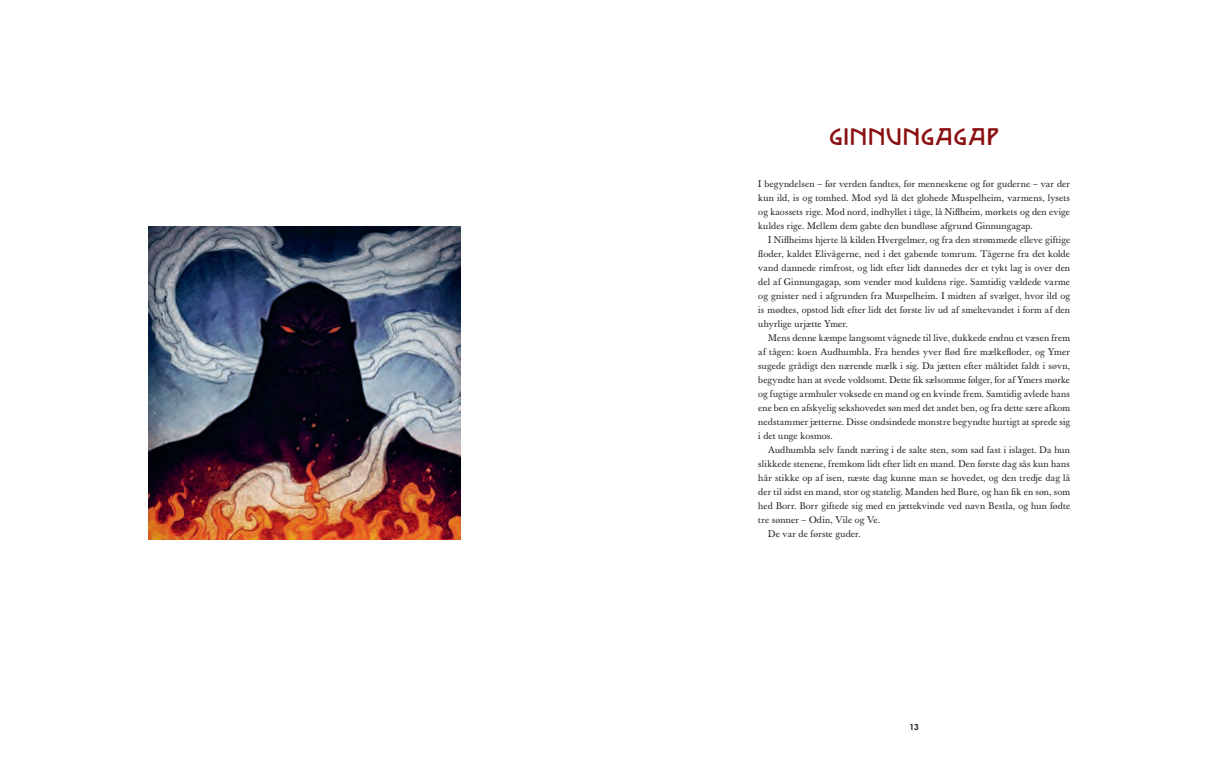
<style>
.page{position:relative;width:1219px;height:780px;background:#fff}
.page>*{position:absolute;margin:0;border:0;box-sizing:border-box;transform-origin:0 0}
.t1{font:24px "Vienna Workshop";letter-spacing:.08em;color:#8b1011}
.t2{font:9.5px/14px "Baskerville";letter-spacing:.015em;color:#231f20;text-align:justify}
.t3{font:800 8px "Futura Std";color:#231f20}
</style>
<div class="page">
<img style="left:149px;top:227px;width:312px;height:312px">
<h1 class="t1" style="left:829px;top:120px;width:171px">GINNUNgagap</h1>
<p class="t2" style="left:758px;top:177px;width:313px">I begyndelsen – før verden fandtes, før menneskene og før guderne – var der kun ild, is og tomhed. Mod syd lå det glohede Muspelheim, varmens, lysets og kaossets rige. Mod nord, indhyllet i tåge, lå Niflheim, mørkets og den evige kuldes rige. Mellem dem gabte den bundløse afgrund Ginnungagap.</p>
<p class="t2" style="left:758px;top:233px;width:313px;text-indent:10px">I Niflheims hjerte lå kilden Hvergelmer, og fra den strømmede elleve giftige floder, kaldet Elivågerne, ned i det gabende tomrum. Tågerne fra det kolde vand dannede rimfrost, og lidt efter lidt dannedes der et tykt lag is over den del af Ginnungagap, som vender mod kuldens rige. Samtidig vældede varme og gnister ned i afgrunden fra Muspelheim. I midten af svælget, hvor ild og is mødtes, opstod lidt efter lidt det første liv ud af smeltevandet i form af den uhyrlige urjætte Ymer.</p>
<p class="t2" style="left:758px;top:331px;width:313px;text-indent:10px">Mens denne kæmpe langsomt vågnede til live, dukkede endnu et væsen frem af tågen: koen Audhumbla. Fra hendes yver flød fire mælkefloder, og Ymer sugede grådigt den nærende mælk i sig. Da jætten efter måltidet faldt i søvn, begyndte han at svede voldsomt. Dette fik sælsomme følger, for af Ymers mørke og fugtige armhuler voksede en mand og en kvinde frem. Samtidig avlede hans ene ben en afskyelig sekshovedet søn med det andet ben, og fra dette sære afkom nedstammer jætterne. Disse ondsindede monstre begyndte hurtigt at sprede sig i det unge kosmos.</p>
<p class="t2" style="left:768px;top:443px;width:303px">Audhumbla selv fandt næring i de salte sten, som sad fast i islaget. Da hun</p>
<p class="t2" style="left:758px;top:457px;width:313px">slikkede stenene, fremkom lidt efter lidt en mand. Den første dag sås kun hans</p>
<p class="t2" style="left:758px;top:471px;width:313px">hår stikke op af isen, næste dag kunne man se hovedet, og den tredje dag lå</p>
<p class="t2" style="left:758px;top:485px;width:313px">der til sidst en mand, stor og statelig. Manden hed Bure, og han fik en søn, som</p>
<p class="t2" style="left:758px;top:499px;width:313px">hed Borr. Borr giftede sig med en jættekvinde ved navn Bestla, og hun fødte</p>
<p class="t2" style="left:758px;top:513px;width:123px">tre sønner – Odin, Vile og Ve.</p>
<p class="t2" style="left:768px;top:527px;width:94px">De var de første guder.</p>
<p class="t3" style="left:910px;top:721px;width:11px">13</p>
</div>
